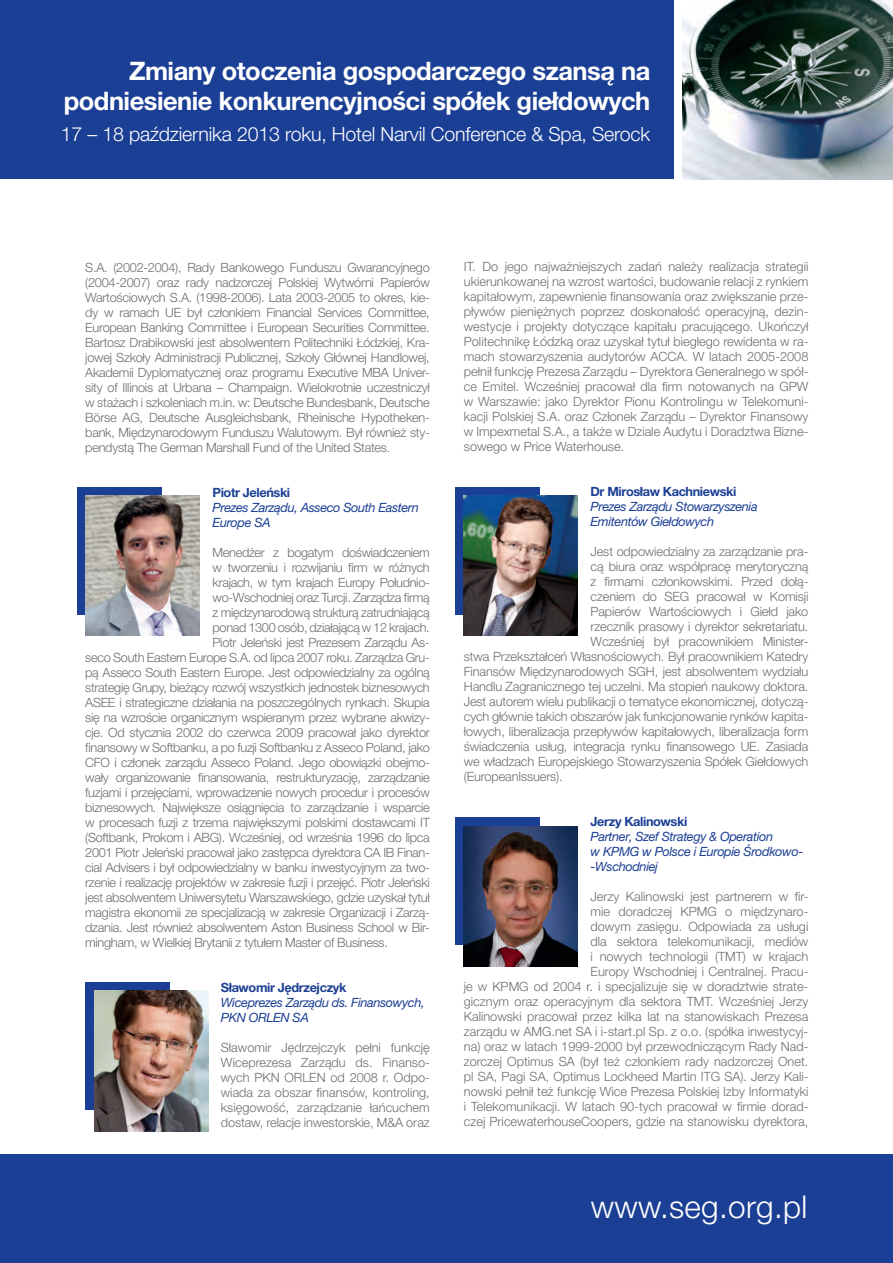
<style>
.page{position:relative;width:893px;height:1263px;background:#fff}
.page>*{position:absolute;margin:0;border:0;box-sizing:border-box;transform-origin:0 0}
.t1{font:300 31.5px "Helvetica Neue LT Pro";letter-spacing:.01em;color:#fff}
.t2{font:700 25.5px/30px "Helvetica Neue LT Pro";letter-spacing:-.02em;color:#fff;text-align:right}
.t3{font:300 19.65px "Helvetica Neue LT Pro";letter-spacing:-.01em;color:#fff}
.t4{font:300 12.75px/15px "Helvetica Neue LT Pro";letter-spacing:-.01em;color:#6c6d70;text-align:justify}
.t5{font:italic 12.75px/15px "Helvetica Neue LT Pro";letter-spacing:-.03em;color:#1b3f94}
.t6{font:700 12.75px "Helvetica Neue LT Pro";letter-spacing:-.03em;color:#1b3f94}
</style>
<div class="page">
<div style="left:0;top:0;width:676px;height:179px;background:#1b3f94"></div>
<img style="left:682px;top:0;width:211px;height:179px">
<div style="left:675px;top:0;width:7px;height:199px;background:#fff"></div>
<div style="left:0;top:1155px;width:893px;height:108px;background:#1b3f94"></div>
<div style="left:77px;top:487px;width:85px;height:127px;background:#1b3f94"></div>
<img style="left:86px;top:495px;width:114px;height:141px">
<div style="left:85px;top:982px;width:85px;height:128px;background:#1b3f94"></div>
<img style="left:94px;top:991px;width:114px;height:140px">
<div style="left:455px;top:487px;width:85px;height:127px;background:#1b3f94"></div>
<img style="left:464px;top:495px;width:114px;height:141px">
<div style="left:455px;top:817px;width:85px;height:128px;background:#1b3f94"></div>
<img style="left:464px;top:826px;width:114px;height:141px">
<h2 class="t2" style="left:64px;top:55px;width:588px">Zmiany otoczenia gospodarczego szansą na podniesienie konkurencyjności spółek giełdowych</h2>
<h3 class="t3" style="left:61px;top:122px;width:591px">17 – 18 października 2013 roku, Hotel Narvil Conference &amp; Spa, Serock</h3>
<p class="t4" style="left:85px;top:259px;width:346px">S.A. (2002-2004), Rady Bankowego Funduszu Gwarancyjnego (2004-2007) oraz rady nadzorczej Polskiej Wytwórni Papierów Wartościowych S.A. (1998-2006). Lata 2003-2005 to okres, kie&shy;dy w ramach UE był członkiem Financial Services Committee, European Banking Committee i European Securities Committee.<br>Bartosz Drabikowski jest absolwentem Politechniki Łódzkiej, Kra&shy;jowej Szkoły Administracji Publicznej, Szkoły Głównej Handlowej, Akademii Dyplomatycznej oraz programu Executive MBA Univer&shy;sity of Illinois at Urbana – Champaign. Wielokrotnie uczestniczył w stażach i szkoleniach m.in. w: Deutsche Bundesbank, Deutsche Börse AG, Deutsche Ausgleichsbank, Rheinische Hypotheken&shy;bank, Międzynarodowym Funduszu Walutowym. Był również sty&shy;pendystą The German Marshall Fund of the United States.</p>
<p class="t6" style="left:213px;top:484px;width:79px">Piotr Jeleński</p>
<p class="t5" style="left:213px;top:499px;width:208px">Prezes Zarządu, Asseco South Eastern<br>Europe SA</p>
<p class="t4" style="left:213px;top:544px;width:219px">Menedżer z bogatym doświadczeniem</p>
<p class="t4" style="left:213px;top:559px;width:219px">w tworzeniu i rozwijaniu firm w różnych</p>
<p class="t4" style="left:213px;top:574px;width:219px">krajach, w tym krajach Europy Południo-</p>
<p class="t4" style="left:213px;top:589px;width:219px">wo-Wschodniej oraz Turcji. Zarządza firmą</p>
<p class="t4" style="left:213px;top:604px;width:219px">z międzynarodową strukturą zatrudniającą</p>
<p class="t4" style="left:213px;top:619px;width:219px">ponad 1300 osób, działającą w 12 krajach.</p>
<p class="t4" style="left:213px;top:634px;width:219px">Piotr Jeleński jest Prezesem Zarządu As-</p>
<p class="t4" style="left:85px;top:649px;width:346px">seco South Eastern Europe S.A. od lipca 2007 roku. Zarządza Gru-</p>
<p class="t4" style="left:85px;top:664px;width:346px">pą Asseco South Eastern Europe. Jest odpowiedzialny za ogólną</p>
<p class="t4" style="left:85px;top:679px;width:346px">strategię Grupy, bieżący rozwój wszystkich jednostek biznesowych</p>
<p class="t4" style="left:85px;top:694px;width:346px">ASEE i strategiczne działania na poszczególnych rynkach. Skupia</p>
<p class="t4" style="left:85px;top:709px;width:346px">się na wzroście organicznym wspieranym przez wybrane akwizy-</p>
<p class="t4" style="left:85px;top:724px;width:346px">cje. Od stycznia 2002 do czerwca 2009 pracował jako dyrektor</p>
<p class="t4" style="left:85px;top:739px;width:346px">finansowy w Softbanku, a po fuzji Softbanku z Asseco Poland, jako</p>
<p class="t4" style="left:85px;top:754px;width:346px">CFO i członek zarządu Asseco Poland. Jego obowiązki obejmo-</p>
<p class="t4" style="left:85px;top:769px;width:346px">wały organizowanie finansowania, restrukturyzację, zarządzanie</p>
<p class="t4" style="left:85px;top:784px;width:346px">fuzjami i przejęciami, wprowadzenie nowych procedur i procesów</p>
<p class="t4" style="left:85px;top:799px;width:346px">biznesowych. Największe osiągnięcia to zarządzanie i wsparcie</p>
<p class="t4" style="left:85px;top:814px;width:346px">w procesach fuzji z trzema największymi polskimi dostawcami IT</p>
<p class="t4" style="left:85px;top:829px;width:346px">(Softbank, Prokom i ABG). Wcześniej, od września 1996 do lipca</p>
<p class="t4" style="left:85px;top:844px;width:346px">2001 Piotr Jeleński pracował jako zastępca dyrektora CA IB Finan-</p>
<p class="t4" style="left:85px;top:859px;width:346px">cial Advisers i był odpowiedzialny w banku inwestycyjnym za two-</p>
<p class="t4" style="left:85px;top:874px;width:346px">rzenie i realizację projektów w zakresie fuzji i przejęć. Piotr Jeleński</p>
<p class="t4" style="left:85px;top:889px;width:346px">jest absolwentem Uniwersytetu Warszawskiego, gdzie uzyskał tytuł</p>
<p class="t4" style="left:85px;top:904px;width:346px">magistra ekonomii ze specjalizacją w zakresie Organizacji i Zarzą-</p>
<p class="t4" style="left:85px;top:919px;width:346px">dzania. Jest również absolwentem Aston Business School w Bir-</p>
<p class="t4" style="left:85px;top:934px;width:304px">mingham, w Wielkiej Brytanii z tytułem Master of Business.</p>
<p class="t6" style="left:221px;top:979px;width:127px">Sławomir Jędrzejczyk</p>
<p class="t5" style="left:221px;top:994px;width:205px">Wiceprezes Zarządu ds. Finansowych,<br>PKN ORLEN SA</p>
<p class="t4" style="left:221px;top:1039px;width:210px">Sławomir Jędrzejczyk pełni funkcję Wiceprezesa Zarządu ds. Finanso&shy;wych PKN ORLEN od 2008 r. Odpo&shy;wiada za obszar finansów, kontroling, księgowość, zarządzanie łańcuchem dostaw, relacje inwestorskie, M&amp;A oraz</p>
<p class="t4" style="left:464px;top:259px;width:346px">IT. Do jego najważniejszych zadań należy realizacja strategii ukierunkowanej na wzrost wartości, budowanie relacji z rynkiem kapitałowym, zapewnienie finansowania oraz zwiększanie prze&shy;pływów pieniężnych poprzez doskonałość operacyjną, dezin&shy;westycje i projekty dotyczące kapitału pracującego. Ukończył Politechnikę Łódzką oraz uzyskał tytuł biegłego rewidenta w ra&shy;mach stowarzyszenia audytorów ACCA. W latach 2005-2008 pełnił funkcję Prezesa Zarządu – Dyrektora Generalnego w spół&shy;ce Emitel. Wcześniej pracował dla firm notowanych na GPW w Warszawie: jako Dyrektor Pionu Kontrolingu w Telekomuni&shy;kacji Polskiej S.A. oraz Członek Zarządu – Dyrektor Finansowy w Impexmetal S.A., a także w Dziale Audytu i Doradztwa Bizne&shy;sowego w Price Waterhouse.</p>
<p class="t6" style="left:591px;top:484px;width:147px">Dr Mirosław Kachniewski</p>
<p class="t5" style="left:591px;top:499px;width:169px">Prezes Zarządu Stowarzyszenia<br>Emitentów Giełdowych</p>
<p class="t4" style="left:591px;top:544px;width:219px">Jest odpowiedzialny za zarządzanie pra-</p>
<p class="t4" style="left:591px;top:559px;width:219px">cą biura oraz współpracę merytoryczną</p>
<p class="t4" style="left:591px;top:574px;width:219px">z firmami członkowskimi. Przed dołą-</p>
<p class="t4" style="left:591px;top:589px;width:219px">czeniem do SEG pracował w Komisji</p>
<p class="t4" style="left:591px;top:604px;width:219px">Papierów Wartościowych i Giełd jako</p>
<p class="t4" style="left:591px;top:619px;width:219px">rzecznik prasowy i dyrektor sekretariatu.</p>
<p class="t4" style="left:591px;top:634px;width:219px">Wcześniej był pracownikiem Minister-</p>
<p class="t4" style="left:464px;top:649px;width:346px">stwa Przekształceń Własnościowych. Był pracownikiem Katedry</p>
<p class="t4" style="left:464px;top:664px;width:346px">Finansów Międzynarodowych SGH, jest absolwentem wydziału</p>
<p class="t4" style="left:464px;top:679px;width:346px">Handlu Zagranicznego tej uczelni. Ma stopień naukowy doktora.</p>
<p class="t4" style="left:464px;top:694px;width:346px">Jest autorem wielu publikacji o tematyce ekonomicznej, dotyczą-</p>
<p class="t4" style="left:464px;top:709px;width:346px">cych głównie takich obszarów jak funkcjonowanie rynków kapita-</p>
<p class="t4" style="left:464px;top:724px;width:346px">łowych, liberalizacja przepływów kapitałowych, liberalizacja form</p>
<p class="t4" style="left:464px;top:739px;width:346px">świadczenia usług, integracja rynku finansowego UE. Zasiada</p>
<p class="t4" style="left:464px;top:754px;width:346px">we władzach Europejskiego Stowarzyszenia Spółek Giełdowych</p>
<p class="t4" style="left:464px;top:769px;width:100px">(EuropeanIssuers).</p>
<p class="t6" style="left:591px;top:814px;width:98px">Jerzy Kalinowski</p>
<p class="t5" style="left:591px;top:829px;width:214px">Partner, Szef Strategy &amp; Operation<br>w KPMG w Polsce i Europie Środkowo--Wschodniej</p>
<p class="t4" style="left:464px;top:889px;width:346px;text-align:right">Jerzy Kalinowski jest partnerem w fir-<br>mie doradczej KPMG o międzynaro-<br>dowym zasięgu. Odpowiada za usługi<br>dla sektora telekomunikacji, mediów<br>i nowych technologii (TMT) w krajach<br>Europy Wschodniej i Centralnej. Pracu-<br>je w KPMG od 2004 r. i specjalizuje się w doradztwie strate&shy;gicznym oraz operacyjnym dla sektora TMT. Wcześniej Jerzy Kalinowski pracował przez kilka lat na stanowiskach Prezesa zarządu w AMG.net SA i i-start.pl Sp. z o.o. (spółka inwestycyj&shy;na) oraz w latach 1999-2000 był przewodniczącym Rady Nad&shy;zorczej Optimus SA (był też członkiem rady nadzorczej Onet. pl SA, Pagi SA, Optimus Lockheed Martin ITG SA). Jerzy Kali&shy;nowski pełnił też funkcję Wice Prezesa Polskiej Izby Informatyki i Telekomunikacji. W latach 90-tych pracował w firmie dorad&shy;czej PricewaterhouseCoopers, gdzie na stanowisku dyrektora,</p>
<h1 class="t1" style="left:591px;top:1187px;width:218px">www.seg.org.pl</h1>
</div>
